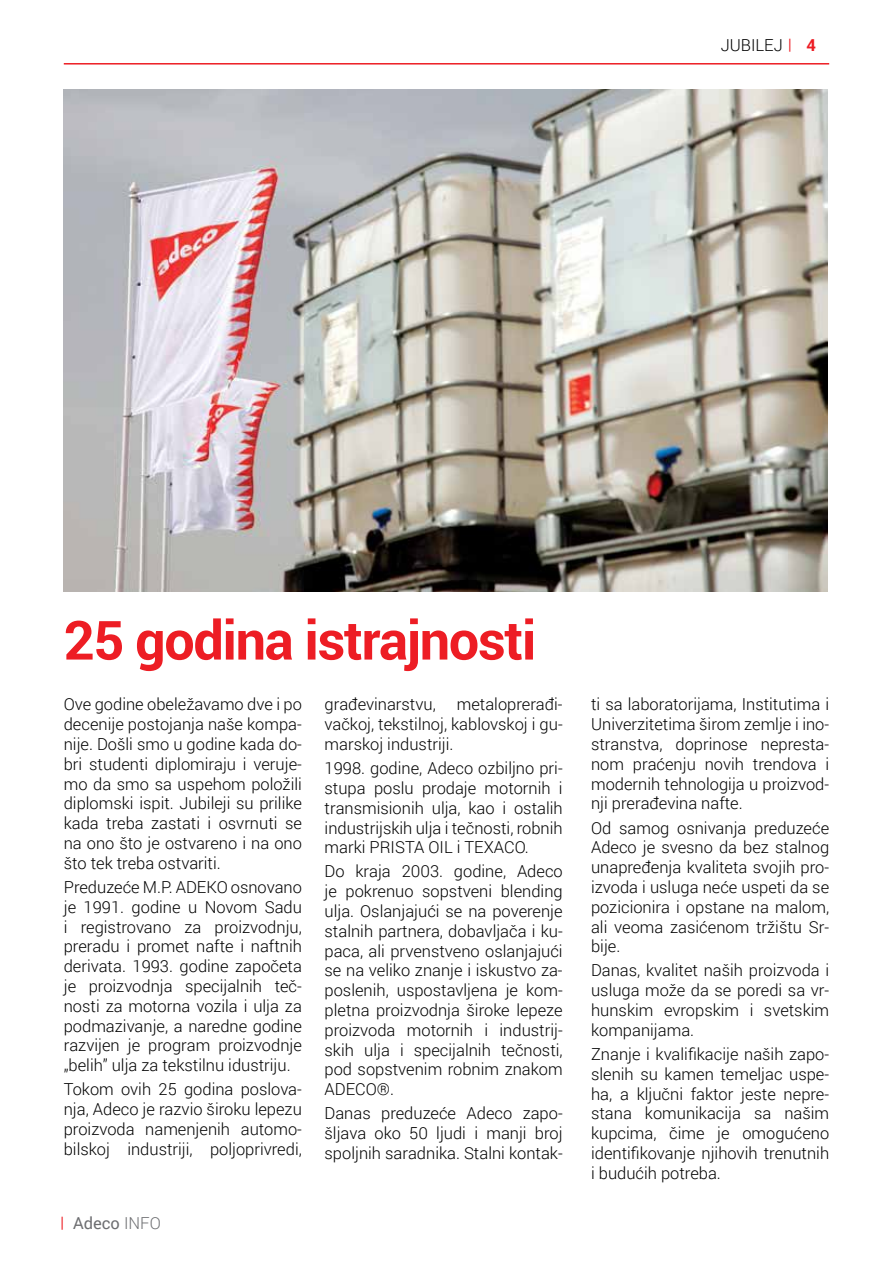
<style>
.page{position:relative;width:893px;height:1263px;background:#fff}
.page>*{position:absolute;margin:0;border:0;box-sizing:border-box;transform-origin:0 0}
.t1{font:700 54px "Roboto";letter-spacing:-.025em;color:#ed1d24}
.t2{font:300 16.5px/19.8px "Roboto";color:#000;text-align:justify}
.t3{font:16.5px "Roboto";color:#6d6e71}
.s1{font-family:"Bebas Neue";font-weight:400;color:#ed1d24}
.s2{font-weight:700;color:#ed1d24}
.s3{font-family:"Bebas Neue";color:#ed1d24}
.s4{font-weight:300}
</style>
<div class="page">
<hr style="left:64px;top:63px;width:765px;height:2px;background:#ed1d24">
<img style="left:64px;top:90px;width:763px;height:501px">
<p class="t2" style="left:721px;top:35px;width:97px">JUBILEJ <span class="s1">|</span> <span class="s2">4</span></p>
<h1 class="t1" style="left:64px;top:602px;width:474px">25 godina istrajnosti</h1>
<p class="t2" style="left:64px;top:694px;width:240px">Ove godine obeležavamo dve i po decenije postojanja naše kompa&shy;nije. Došli smo u godine kada do&shy;bri studenti diplomiraju i veruje&shy;mo da smo sa uspehom položili diplomski ispit. Jubileji su prilike kada treba zastati i osvrnuti se na ono što je ostvareno i na ono što tek treba ostvariti.</p>
<p class="t2" style="left:64px;top:877px;width:240px">Preduzeće M.P. ADEKO osnovano je 1991. godine u Novom Sadu i registrovano za proizvodnju, preradu i promet nafte i naftnih derivata. 1993. godine započeta je proizvodnja specijalnih teč&shy;nosti za motorna vozila i ulja za podmazivanje, a naredne godine razvijen je program proizvodnje „belih” ulja za tekstilnu idustriju.</p>
<p class="t2" style="left:64px;top:1079px;width:240px">Tokom ovih 25 godina poslova&shy;nja, Adeco je razvio široku lepezu proizvoda namenjenih automo&shy;bilskoj industriji, poljoprivredi,</p>
<p class="t2" style="left:325px;top:694px;width:240px;text-indent:132px">metaloprerađi&shy;vačkoj, tekstilnoj, kablovskoj i gu&shy;marskoj industriji.</p>
<p class="t2" style="left:325px;top:758px;width:240px">1998. godine, Adeco ozbiljno pri&shy;stupa poslu prodaje motornih i transmisionih ulja, kao i ostalih industrijskih ulja i tečnosti, robnih marki PRISTA OIL i TEXACO.</p>
<p class="t2" style="left:325px;top:861px;width:240px">Do kraja 2003. godine, Adeco je pokrenuo sopstveni blending ulja. Oslanjajući se na poverenje stalnih partnera, dobavljača i ku&shy;paca, ali prvenstveno oslanjajući se na veliko znanje i iskustvo za&shy;poslenih, uspostavljena je kom&shy;pletna proizvodnja široke lepeze proizvoda motornih i industrij&shy;skih ulja i specijalnih tečnosti, pod sopstvenim robnim znakom ADECO®.</p>
<p class="t2" style="left:325px;top:1103px;width:240px">Danas preduzeće Adeco zapo&shy;šljava oko 50 ljudi i manji broj spoljnih saradnika. Stalni kontak-</p>
<p class="t2" style="left:325px;top:694px;width:113px">građevinarstvu,</p>
<p class="t3" style="left:59px;top:1212px;width:103px"><span class="s3">|</span> Adeco <span class="s4">INFO</span></p>
<p class="t2" style="left:591px;top:694px;width:240px">ti sa laboratorijama, Institutima i Univerzitetima širom zemlje i ino&shy;stranstva, doprinose nepresta&shy;nom praćenju novih trendova i modernih tehnologija u proizvod&shy;nji prerađevina nafte.</p>
<p class="t2" style="left:591px;top:817px;width:240px">Od samog osnivanja preduzeće Adeco je svesno da bez stalnog unapređenja kvaliteta svojih pro&shy;izvoda i usluga neće uspeti da se pozicionira i opstane na malom, ali veoma zasićenom tržištu Sr&shy;bije.</p>
<p class="t2" style="left:591px;top:960px;width:240px">Danas, kvalitet naših proizvoda i usluga može da se poredi sa vr&shy;hunskim evropskim i svetskim kompanijama.</p>
<p class="t2" style="left:591px;top:1043px;width:240px">Znanje i kvalifikacije naših zapo&shy;slenih su kamen temeljac uspe&shy;ha, a ključni faktor jeste nepre&shy;stana komunikacija sa našim kupcima, čime je omogućeno identifikovanje njihovih trenutnih i budućih potreba.</p>
</div>
